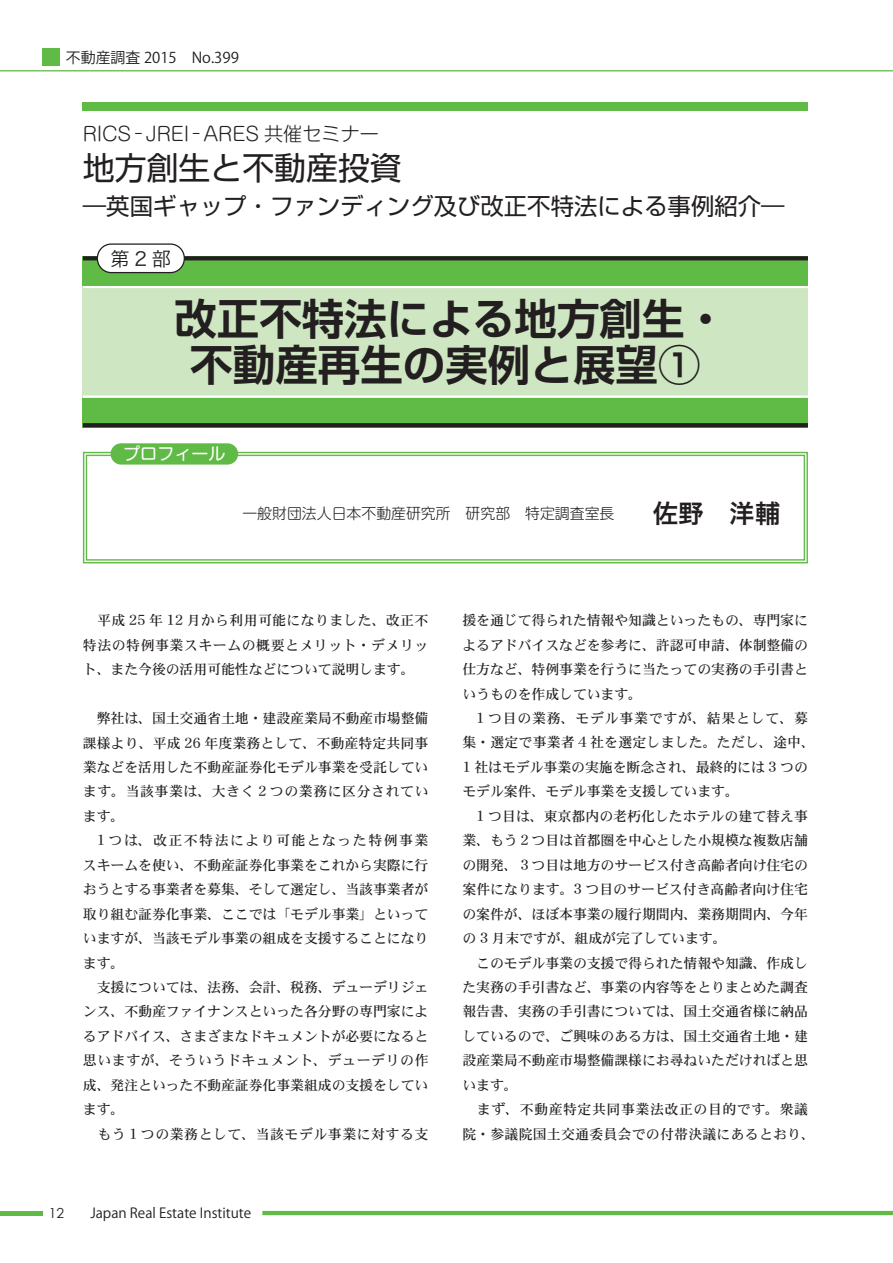
<style>
.page{position:relative;width:893px;height:1263px;background:#fff}
.page>*{position:absolute;margin:0;border:0;box-sizing:border-box;transform-origin:0 0}
.t1{font:700 42.45px/46.8px "Shin Go Pro De";color:#231f20;text-align:center}
.t2{font:31.95px "Shin Go Pro";color:#231f20}
.t3{font:25.5px "Hira Kaku Pro W6";color:#231f20}
.t4{font:23.4px "Shin Go Pro";color:#231f20}
.t5{font:300 19.2px "Shin M Go Pro";color:#231f20}
.t6{font:19.2px "Hira Kaku Pro W3";color:#231f20}
.t7{font:16.95px "Shin M Go Pro";color:#fff}
.t8{font:300 14.85px "Shin M Go Pro";color:#231f20}
.t9{font:14.85px "Koz Go Pro";color:#231f20}
.t10{font:13.8px/24.5px "DFHS Mincho W5 WINP RKSJ H";color:#231f20}
.t11{font:13.8px "Koz Go Pro";color:#231f20}
.t12{font:13.8px "Century Gothic";color:#231f20}
</style>
<div class="page">
<hr style="left:0;top:1211px;width:43px;height:4px;background:#60bb46">
<hr style="left:262px;top:1211px;width:631px;height:4px;background:#60bb46">
<hr style="left:0;top:70px;width:893px;height:1px;background:#60bb46">
<div style="left:43px;top:49px;width:17px;height:17px;background:#60bb46"></div>
<svg style="left:82px;top:451px;width:726px;height:113px"></svg>
<div style="left:86px;top:455px;width:719px;height:106px;border:1px solid #60bb46"></div>
<div style="left:111px;top:443px;width:127px;height:22px;background:#60bb46;border-radius:11px"></div>
<div style="left:83px;top:256px;width:725px;height:171px;background:#60bb46"></div>
<div style="left:83px;top:286px;width:725px;height:112px;background:#cee6c1"></div>
<hr style="left:83px;top:395px;width:725px;height:3px;background:#fff">
<hr style="left:83px;top:286px;width:725px;height:2px;background:#fff">
<svg style="left:83px;top:423px;width:725px;height:4px;background:#242321"></svg>
<svg style="left:83px;top:256px;width:725px;height:4px;background:#262721"></svg>
<div style="left:83px;top:102px;width:725px;height:9px;background:#60bb46"></div>
<div style="left:97px;top:244px;width:87px;height:29px;background:#fff;border-radius:14px"></div>
<div style="left:97px;top:243px;width:88px;height:30px;border:1px solid #231f20;border-radius:14px"></div>
<p class="t9" style="left:66px;top:48px;width:174px">不動産調査 2015　No.399</p>
<h3 class="t5" style="left:83px;top:119px;width:298px">RICS－ JREI－ ARES 共催セミナー</h3>
<h2 class="t2" style="left:83px;top:142px;width:320px">地方創生と不動産投資</h2>
<h3 class="t4" style="left:83px;top:187px;width:703px">―英国ギャップ・ファンディング及び改正不特法による事例紹介―</h3>
<h3 class="t6" style="left:111px;top:241px;width:62px">第2部</h3>
<h1 class="t1" style="left:174px;top:290px;width:554px">改正不特法による地方創生・不動産再生の実例と展望①</h1>
<p class="t7" style="left:123px;top:440px;width:104px">プロフィール</p>
<p class="t8" style="left:242px;top:501px;width:374px">一般財団法人日本不動産研究所　研究部　特定調査室長</p>
<h3 class="t3" style="left:653px;top:490px;width:129px">佐野　洋輔</h3>
<p class="t10" style="left:83px;top:608px;width:347px;text-align:justify">　平成 25 年 12 月から利用可能になりました、改正不特法の特例事業スキームの概要とメリット・デメリット、また今後の活用可能性などについて説明します。</p>
<p class="t10" style="left:83px;top:706px;width:347px">　弊社は、国土交通省土地・建設産業局不動産市場整備課様より、平成 26 年度業務として、不動産特定共同事業などを活用した不動産証券化モデル事業を受託しています。当該事業は、大きく 2 つの業務に区分されています。<br>　1 つは、改正不特法により可能となった特例事業スキームを使い、不動産証券化事業をこれから実際に行おうとする事業者を募集、そして選定し、当該事業者が取り組む証券化事業、ここでは「モデル事業」といっていますが、当該モデル事業の組成を支援することになります。<br>　支援については、法務、会計、税務、デューデリジェンス、不動産ファイナンスといった各分野の専門家によるアドバイス、さまざまなドキュメントが必要になると思いますが、そういうドキュメント、デューデリの作成、発注といった不動産証券化事業組成の支援をしています。<br>　もう 1 つの業務として、当該モデル事業に対する支</p>
<p class="t12" style="left:49px;top:1203px;width:17px">12</p>
<p class="t11" style="left:90px;top:1204px;width:162px">Japan Real Estate Institute</p>
<p class="t10" style="left:462px;top:608px;width:354px">援を通じて得られた情報や知識といったもの、専門家によるアドバイスなどを参考に、許認可申請、体制整備の仕方など、特例事業を行うに当たっての実務の手引書というものを作成しています。<br>　1 つ目の業務、モデル事業ですが、結果として、募集・選定で事業者 4 社を選定しました。ただし、途中、<br>1 社はモデル事業の実施を断念され、最終的には 3 つのモデル案件、モデル事業を支援しています。<br>　1 つ目は、東京都内の老朽化したホテルの建て替え事業、もう２つ目は首都圏を中心とした小規模な複数店舗の開発、３つ目は地方のサービス付き高齢者向け住宅の案件になります。3 つ目のサービス付き高齢者向け住宅の案件が、ほぼ本事業の履行期間内、業務期間内、今年の 3 月末ですが、組成が完了しています。<br>　このモデル事業の支援で得られた情報や知識、作成した実務の手引書など、事業の内容等をとりまとめた調査報告書、実務の手引書については、国土交通省様に納品しているので、ご興味のある方は、国土交通省土地・建設産業局不動産市場整備課様にお尋ねいただければと思います。<br>　まず、不動産特定共同事業法改正の目的です。衆議院・参議院国土交通委員会での付帯決議にあるとおり、</p>
</div>
